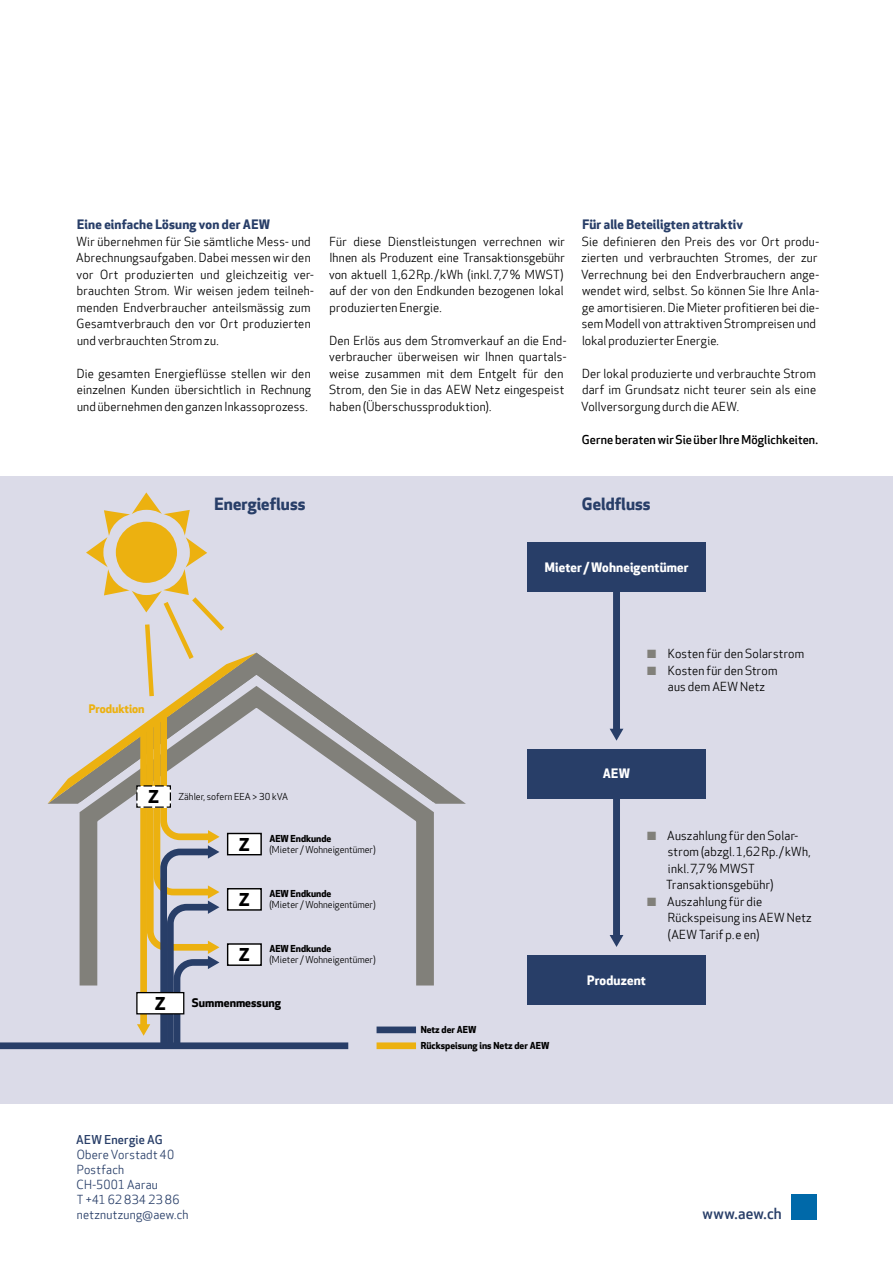
<style>
.page{position:relative;width:893px;height:1263px;background:#fff}
.page>*{position:absolute;margin:0;border:0;box-sizing:border-box;transform-origin:0 0}
.t1{font:700 17.4px "Apex New";color:#000}
.t2{font:700 16.5px "Apex New";letter-spacing:.005em;color:#283e68}
.t3{font:500 15px "Apex New";letter-spacing:.015em;color:#283e68}
.t4{font:700 12.75px "Apex New";letter-spacing:.01em;color:#283e68}
.t5{font:700 12.75px "Apex New";letter-spacing:.015em;color:#fff}
.t6{font:12px/16.5px "Apex New";letter-spacing:.02em;color:#000}
.t7{font:12px/15px "Apex New";letter-spacing:.02em;color:#283e68}
.t8{font:500 12px "Apex New";letter-spacing:.015em;color:#000}
.t9{font:500 12px "Apex New";letter-spacing:.02em;color:#283e68}
.t10{font:700 11.55px "Apex New";color:#000}
.t11{font:700 11.55px "Apex New";color:#ecb110}
.t12{font:9.45px "Apex New";color:#000}
.t13{font:700 9.45px/15.9px "Apex New";color:#000}
.s1{color:#81807a}
</style>
<div class="page">
<div style="left:0;top:477px;width:893px;height:627px;background:#dbdbe8"></div>
<div style="left:791px;top:1194px;width:25px;height:25px;background:#0069a9"></div>
<div style="left:613px;top:559px;width:7px;height:172px;background:#283e68"></div>
<svg style="left:610px;top:729px;width:13px;height:12px"></svg>
<div style="left:613px;top:765px;width:7px;height:172px;background:#283e68"></div>
<svg style="left:610px;top:935px;width:13px;height:12px"></svg>
<svg style="left:256px;top:652px;width:207px;height:152px"></svg>
<svg style="left:256px;top:675px;width:187px;height:311px"></svg>
<div style="left:0;top:1042px;width:348px;height:7px;background:#283e68"></div>
<div style="left:377px;top:1026px;width:39px;height:7px;background:#283e68"></div>
<div style="left:377px;top:1042px;width:39px;height:7px;background:#ecb110"></div>
<svg style="left:48px;top:492px;width:208px;height:558px"></svg>
<div style="left:228px;top:833px;width:33px;height:22px;background:#fff"></div>
<div style="left:227px;top:833px;width:35px;height:22px;border:1px solid #000"></div>
<div style="left:228px;top:889px;width:33px;height:21px;background:#fff"></div>
<div style="left:227px;top:888px;width:35px;height:23px;border:1px solid #000"></div>
<div style="left:228px;top:944px;width:33px;height:21px;background:#fff"></div>
<div style="left:227px;top:943px;width:35px;height:23px;border:1px solid #000"></div>
<div style="left:527px;top:543px;width:179px;height:49px;background:#283e68"></div>
<div style="left:527px;top:749px;width:179px;height:49px;background:#283e68"></div>
<div style="left:527px;top:955px;width:179px;height:50px;background:#283e68"></div>
<p class="t4" style="left:77px;top:217px;width:195px">Eine einfache Lösung von der AEW</p>
<p class="t6" style="left:76px;top:233px;width:239px">Wir übernehmen für Sie sämtliche Mess- und Abrechnungsaufgaben. Dabei messen wir den vor Ort produzierten und gleichzeitig ver&shy;brauchten Strom. Wir weisen jedem teilneh&shy;menden Endverbraucher anteilsmässig zum Gesamtverbrauch den vor Ort produzierten und verbrauchten Strom zu.</p>
<p class="t6" style="left:77px;top:365px;width:236px;text-align:justify">Die gesamten Energieflüsse stellen wir den einzelnen Kunden übersichtlich in Rechnung und übernehmen den ganzen Inkassoprozess.</p>
<p class="t6" style="left:329px;top:233px;width:237px;text-align:justify">Für diese Dienstleistungen verrechnen wir Ihnen als Produzent eine Transaktionsgebühr von aktuell 1,62 Rp. / kWh (inkl. 7,7 % MWST) auf der von den Endkunden bezogenen lokal produzierten Energie.</p>
<p class="t6" style="left:329px;top:332px;width:239px">Den Erlös aus dem Stromverkauf an die End&shy;verbraucher überweisen wir Ihnen quartals&shy;weise zusammen mit dem Entgelt für den Strom, den Sie in das AEW Netz eingespeist haben (Überschussproduktion).</p>
<p class="t4" style="left:582px;top:217px;width:162px">Für alle Beteiligten attraktiv</p>
<p class="t6" style="left:581px;top:233px;width:239px">Sie definieren den Preis des vor Ort produ&shy;zierten und verbrauchten Stromes, der zur Verrechnung bei den Endverbrauchern ange&shy;wendet wird, selbst. So können Sie Ihre Anla&shy;ge amortisieren. Die Mieter profitieren bei die&shy;sem Modell von attraktiven Strompreisen und lokal produzierter Energie.</p>
<p class="t6" style="left:581px;top:365px;width:237px;text-align:justify">Der lokal produzierte und verbrauchte Strom darf im Grundsatz nicht teurer sein als eine Vollversorgung durch die AEW.</p>
<p class="t8" style="left:582px;top:432px;width:238px">Gerne beraten wir Sie über Ihre Möglichkeiten.</p>
<h2 class="t2" style="left:215px;top:494px;width:93px">Energiefluss</h2>
<h2 class="t2" style="left:582px;top:494px;width:70px">Geldfluss</h2>
<p class="t5" style="left:545px;top:560px;width:145px">Mieter / Wohneigentümer</p>
<p class="t11" style="left:89px;top:702px;width:57px">Produktion</p>
<h1 class="t1" style="left:148px;top:786px;width:12px">Z</h1>
<p class="t12" style="left:179px;top:791px;width:111px">Zähler, sofern EEA &gt; 30 kVA</p>
<p class="t6" style="left:647px;top:646px;width:159px"><span class="s1">■</span> Kosten für den Solarstrom</p>
<p class="t6" style="left:668px;top:662px;width:111px;text-indent:-21px"><span class="s1">■</span> Kosten für den Strom aus dem AEW Netz</p>
<p class="t5" style="left:603px;top:766px;width:29px">AEW</p>
<h1 class="t1" style="left:155px;top:993px;width:12px">Z</h1>
<h1 class="t1" style="left:239px;top:834px;width:12px">Z</h1>
<h1 class="t1" style="left:239px;top:889px;width:12px">Z</h1>
<h1 class="t1" style="left:239px;top:944px;width:12px">Z</h1>
<p class="t13" style="left:269px;top:830px;width:64px">AEW Endkunde</p>
<p class="t12" style="left:269px;top:844px;width:108px">(Mieter / Wohneigentümer)</p>
<p class="t13" style="left:269px;top:886px;width:64px">AEW Endkunde</p>
<p class="t12" style="left:269px;top:899px;width:108px">(Mieter / Wohneigentümer)</p>
<p class="t13" style="left:269px;top:941px;width:64px">AEW Endkunde</p>
<p class="t12" style="left:269px;top:955px;width:108px">(Mieter / Wohneigentümer)</p>
<p class="t10" style="left:192px;top:996px;width:91px">Summenmessung</p>
<p class="t9" style="left:76px;top:1133px;width:88px">AEW Energie AG</p>
<p class="t7" style="left:77px;top:1148px;width:113px">Obere Vorstadt 40<br>Postfach<br>CH-5001 Aarau<br>T +41 62 834 23 86 netznutzung@aew.ch</p>
<p class="t13" style="left:421px;top:1021px;width:130px">Netz der AEW<br>Rückspeisung ins Netz der AEW</p>
<p class="t6" style="left:666px;top:827px;width:146px;text-indent:-19px"><span class="s1">■</span> Auszahlung für den Solar&shy;strom (abzgl. 1,62 Rp. / kWh, inkl. 7,7 % MWST<br>Transaktionsgebühr)</p>
<p class="t6" style="left:668px;top:893px;width:145px;text-indent:-21px"><span class="s1">■</span> Auszahlung für die<br>Rückspeisung ins AEW Netz (AEW Tarif p. e en)</p>
<p class="t5" style="left:587px;top:972px;width:60px">Produzent</p>
<p class="t3" style="left:702px;top:1205px;width:81px">www.aew.ch</p>
</div>
